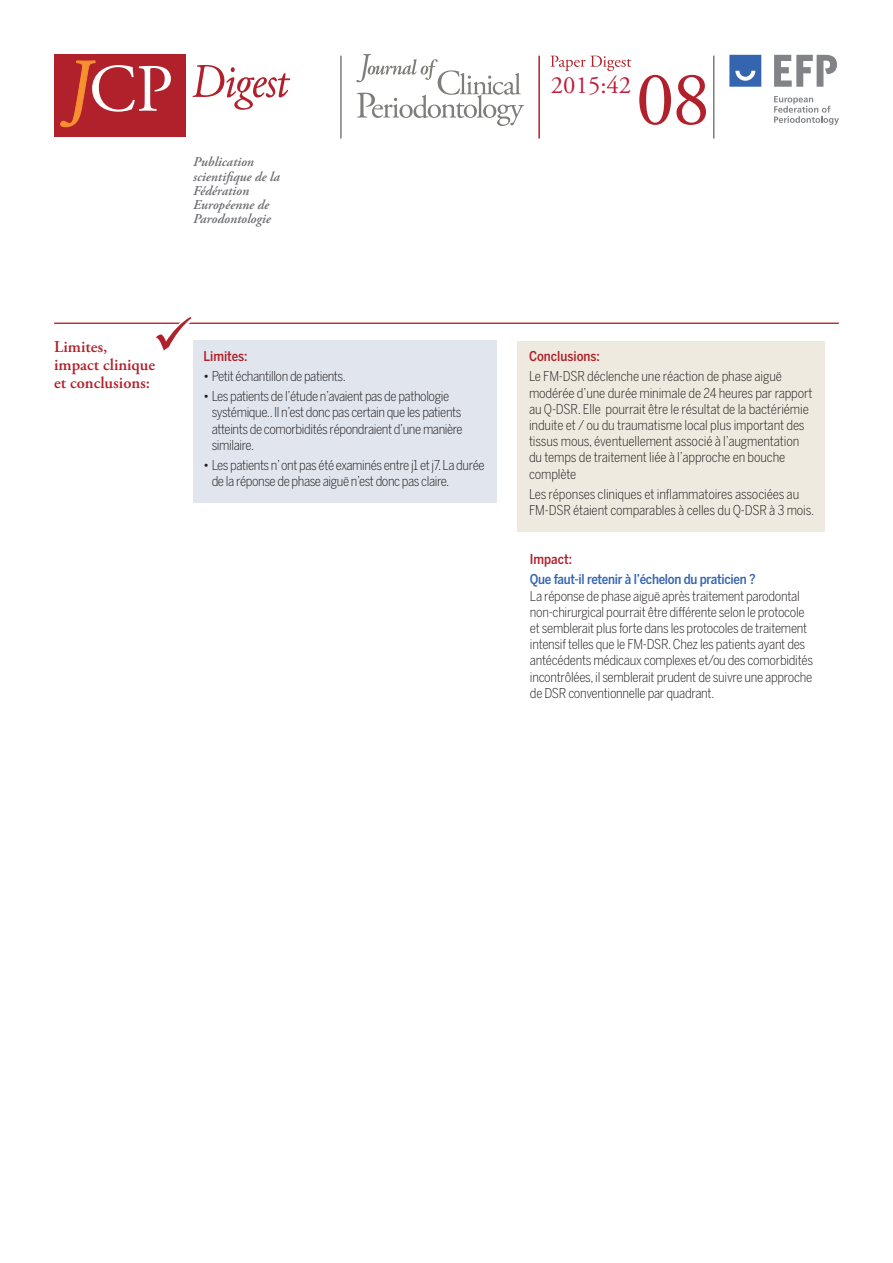
<style>
.page{position:relative;width:893px;height:1263px;background:#fff}
.page>*{position:absolute;margin:0;border:0;box-sizing:border-box;transform-origin:0 0}
.t1{font:76.65px "Adobe Garamond Pro";color:#b1212b}
.t2{font:24.75px "Adobe Garamond Pro";color:#bf1f3c}
.t3{font:600 16.5px/18px "Adobe Garamond Pro";color:#b1212b}
.t4{font:300 13.5px/16.2px "Benton Sans Cond";letter-spacing:-.02em;color:#231f20}
.t5{font:italic 600 13.5px/14.2px "Adobe Garamond Pro";color:#6c6d70}
.t6{font:500 13.5px "Benton Sans Cond";letter-spacing:-.02em;color:#3665b0}
.t7{font:500 13.5px "Benton Sans Cond";color:#b1212b}
</style>
<div class="page">
<div style="left:54px;top:54px;width:131px;height:83px;background:#b1212b"></div>
<svg style="left:192px;top:65px;width:98px;height:45px"></svg>
<svg style="left:60px;top:60px;width:111px;height:67px"></svg>
<hr style="left:340px;top:56px;width:2px;height:83px;background:#7c7e7a">
<hr style="left:713px;top:56px;width:1px;height:83px;background:#7c7e7a">
<hr style="left:538px;top:56px;width:2px;height:83px;background:#b1212b">
<svg style="left:356px;top:54px;width:168px;height:72px"></svg>
<svg style="left:729px;top:55px;width:32px;height:32px"></svg>
<svg style="left:774px;top:96px;width:65px;height:29px"></svg>
<svg style="left:774px;top:55px;width:63px;height:32px"></svg>
<svg style="left:550px;top:56px;width:81px;height:15px"></svg>
<div style="left:193px;top:340px;width:304px;height:163px;background:#e0e5ee"></div>
<hr style="left:54px;top:323px;width:785px;height:1px;background:#b1212b">
<svg style="left:156px;top:317px;width:36px;height:34px"></svg>
<div style="left:517px;top:341px;width:308px;height:190px;background:#efeadf"></div>
<p class="t5" style="left:193px;top:156px;width:88px">Publication scientifique de la<br>Fédération<br>Européenne de<br>Parodontologie</p>
<h2 class="t2" style="left:551px;top:70px;width:82px">2015:42</h2>
<h1 class="t1" style="left:636px;top:54px;width:76px">08</h1>
<p class="t3" style="left:54px;top:338px;width:103px">Limites, impact clinique et conclusions:</p>
<p class="t7" style="left:203px;top:348px;width:46px">Limites:</p>
<p class="t4" style="left:203px;top:368px;width:144px">• Petit échantillon de patients.</p>
<p class="t4" style="left:212px;top:388px;width:253px;text-indent:-9px">• Les patients de l’étude n’avaient pas de pathologie systémique.. Il n’est donc pas certain que les patients atteints de comorbidités répondraient d’une manière similaire.</p>
<p class="t4" style="left:212px;top:457px;width:275px;text-indent:-9px">• Les patients n’ ont pas été examinés entre j1 et j7. La durée de la réponse de phase aiguë n’est donc pas claire.</p>
<p class="t7" style="left:529px;top:348px;width:72px">Conclusions:</p>
<p class="t4" style="left:529px;top:368px;width:285px">Le FM-DSR déclenche une réaction de phase aiguë modérée d’une durée minimale de 24 heures par rapport au Q-DSR. Elle pourrait être le résultat de la bactériémie induite et / ou du traumatisme local plus important des tissus mous, éventuellement associé à l’augmentation du temps de traitement liée à l’approche en bouche complète</p>
<p class="t4" style="left:529px;top:486px;width:287px">Les réponses cliniques et inflammatoires associées au<br>FM-DSR étaient comparables à celles du Q-DSR à 3 mois.</p>
<p class="t7" style="left:530px;top:551px;width:44px">Impact:</p>
<p class="t6" style="left:530px;top:572px;width:227px">Que faut-il retenir à l’échelon du praticien ?</p>
<p class="t4" style="left:530px;top:587px;width:285px">La réponse de phase aiguë après traitement parodontal non-chirurgical pourrait être différente selon le protocole et semblerait plus forte dans les protocoles de traitement intensif telles que le FM-DSR. Chez les patients ayant des antécédents médicaux complexes et/ou des comorbidités incontrôlées, il semblerait prudent de suivre une approche de DSR conventionnelle par quadrant.</p>
</div>
